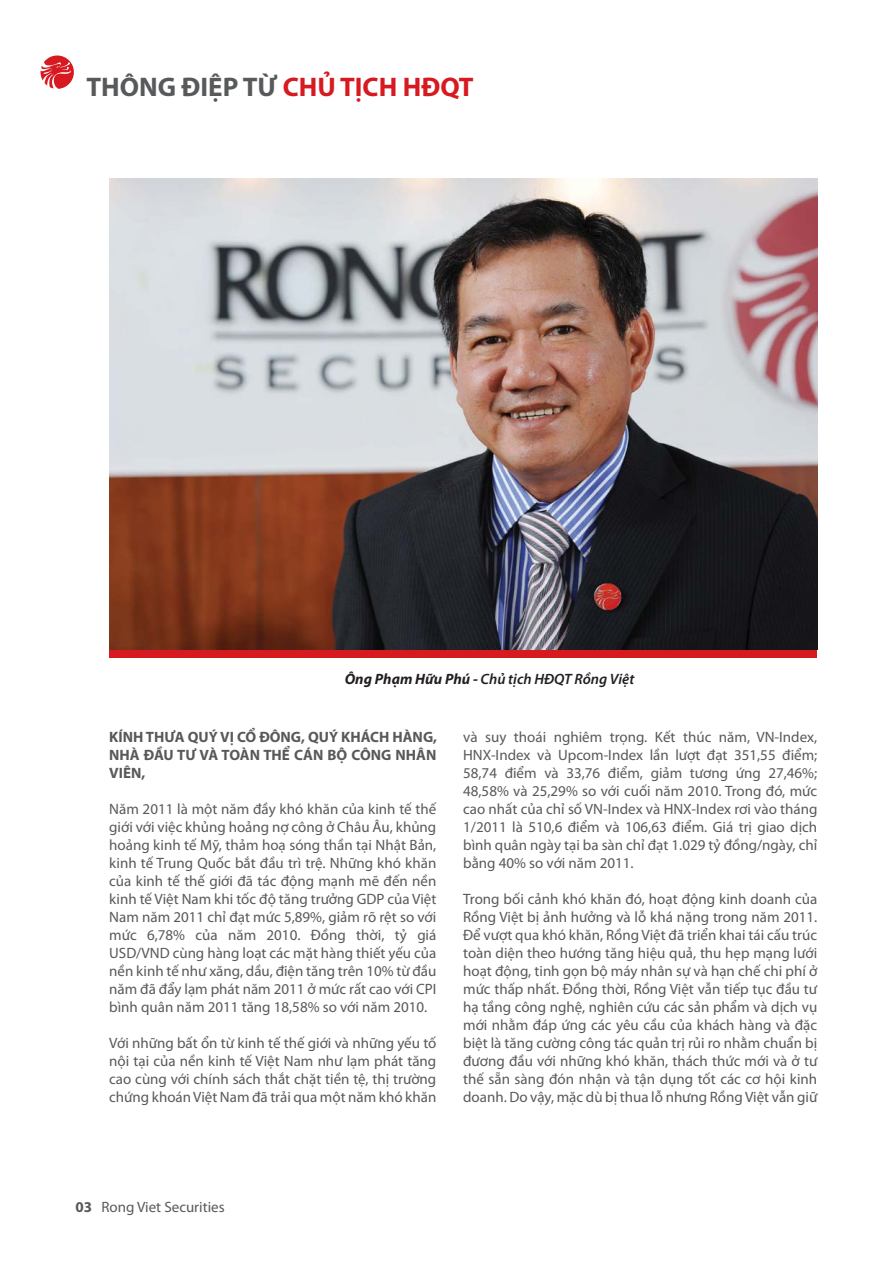
<style>
.page{position:relative;width:893px;height:1263px;background:#fff}
.page>*{position:absolute;margin:0;border:0;box-sizing:border-box;transform-origin:0 0}
.t1{font:700 27px "Myriad Pro";color:#58595b}
.t2{font:15px/18px "Myriad Pro";color:#58595b;text-align:justify}
.t3{font:700 15px/18px "Myriad Pro";color:#58595b;text-align:justify}
.t4{font:italic 600 15px "Myriad Pro";color:#231f20}
.s1{color:#d71920}
.s2{font-weight:700}
</style>
<div class="page">
<svg style="left:40px;top:55px;width:34px;height:34px"></svg>
<div style="left:109px;top:650px;width:708px;height:8px;background:#d71920"></div>
<img style="left:109px;top:179px;width:708px;height:471px">
<h1 class="t1" style="left:86px;top:77px;width:389px">THÔNG ĐIỆP TỪ <span class="s1">CHỦ TỊCH HĐQT</span></h1>
<p class="t4" style="left:345px;top:673px;width:291px"><span class="s2">Ông Phạm Hữu Phú -</span> Chủ tịch HĐQT Rồng Việt</p>
<p class="t3" style="left:109px;top:729px;width:329px">KÍNH THƯA QUÝ VỊ CỔ ĐÔNG, QUÝ KHÁCH HÀNG, NHÀ ĐẦU TƯ VÀ TOÀN THỂ CÁN BỘ CÔNG NHÂN VIÊN,</p>
<p class="t2" style="left:109px;top:801px;width:329px">Năm 2011 là một năm đầy khó khăn của kinh tế thế giới với việc khủng hoảng nợ công ở Châu Âu, khủng hoảng kinh tế Mỹ, thảm hoạ sóng thần tại Nhật Bản, kinh tế Trung Quốc bắt đầu trì trệ. Những khó khăn của kinh tế thế giới đã tác động mạnh mẽ đến nền kinh tế Việt Nam khi tốc độ tăng trưởng GDP của Việt Nam năm 2011 chỉ đạt mức 5,89%, giảm rõ rệt so với mức 6,78% của năm 2010. Đồng thời, tỷ giá USD/VND cùng hàng loạt các mặt hàng thiết yếu của nền kinh tế như xăng, dầu, điện tăng trên 10% từ đầu năm đã đẩy lạm phát năm 2011 ở mức rất cao với CPI bình quân năm 2011 tăng 18,58% so với năm 2010.</p>
<p class="t2" style="left:109px;top:1035px;width:329px">Với những bất ổn từ kinh tế thế giới và những yếu tố nội tại của nền kinh tế Việt Nam như lạm phát tăng cao cùng với chính sách thắt chặt tiền tệ, thị trường chứng khoán Việt Nam đã trải qua một năm khó khăn</p>
<p class="t2" style="left:463px;top:729px;width:356px">và suy thoái nghiêm trọng. Kết thúc năm, VN-Index, HNX-Index và Upcom-Index lần lượt đạt 351,55 điểm; 58,74 điểm và 33,76 điểm, giảm tương ứng 27,46%; 48,58% và 25,29% so với cuối năm 2010. Trong đó, mức cao nhất của chỉ số VN-Index và HNX-Index rơi vào tháng 1/2011 là 510,6 điểm và 106,63 điểm. Giá trị giao dịch bình quân ngày tại ba sàn chỉ đạt 1.029 tỷ đồng/ngày, chỉ bằng 40% so với năm 2011.</p>
<p class="t2" style="left:463px;top:891px;width:356px">Trong bối cảnh khó khăn đó, hoạt động kinh doanh của Rồng Việt bị ảnh hưởng và lỗ khá nặng trong năm 2011.<br>Để vượt qua khó khăn, Rồng Việt đã triển khai tái cấu trúc toàn diện theo hướng tăng hiệu quả, thu hẹp mạng lưới hoạt động, tinh gọn bộ máy nhân sự và hạn chế chi phí ở mức thấp nhất. Đồng thời, Rồng Việt vẫn tiếp tục đầu tư hạ tầng công nghệ, nghiên cứu các sản phẩm và dịch vụ mới nhằm đáp ứng các yêu cầu của khách hàng và đặc biệt là tăng cường công tác quản trị rủi ro nhằm chuẩn bị đương đầu với những khó khăn, thách thức mới và ở tư thế sẵn sàng đón nhận và tận dụng tốt các cơ hội kinh doanh. Do vậy, mặc dù bị thua lỗ nhưng Rồng Việt vẫn giữ</p>
<p class="t2" style="left:76px;top:1199px;width:151px"><span class="s2">03</span> Rong Viet Securities</p>
</div>
